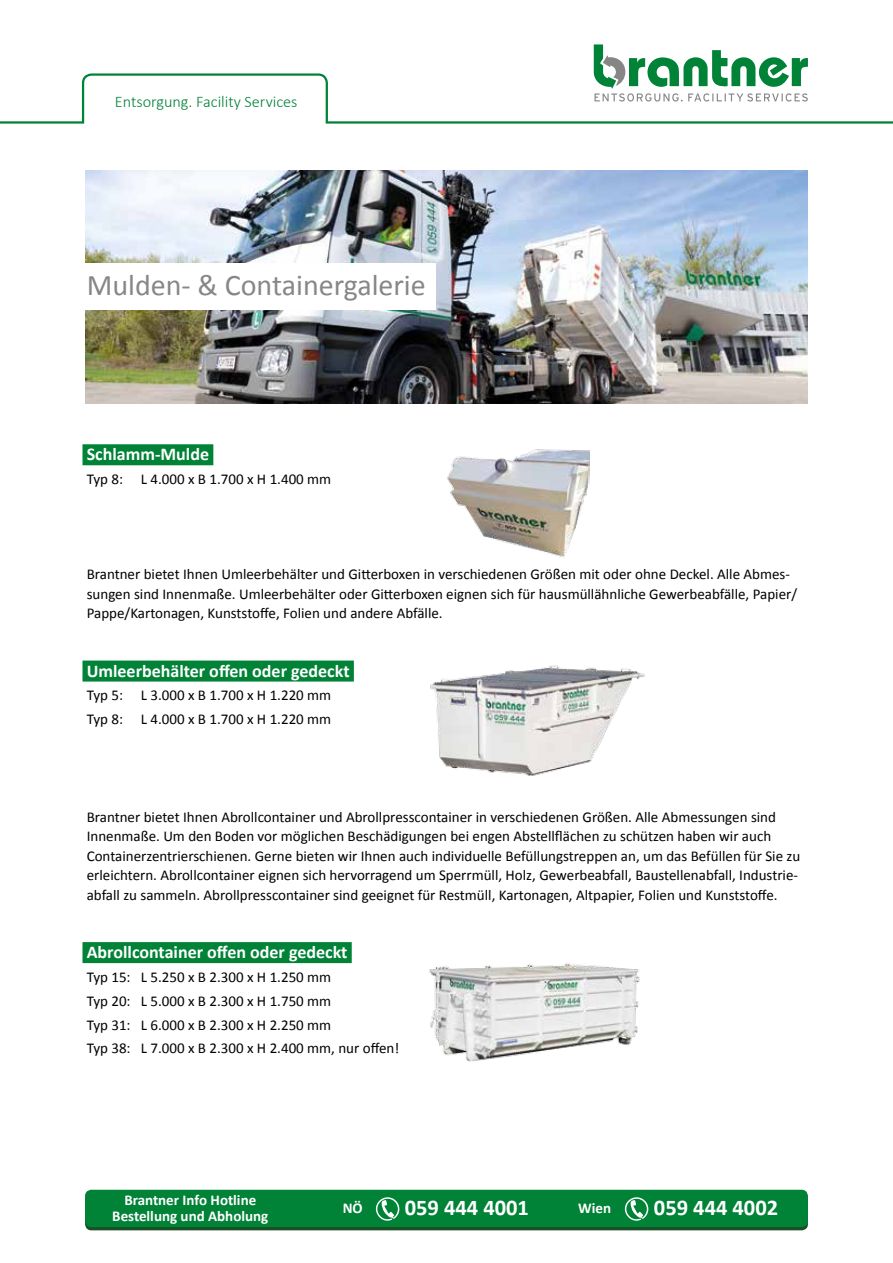
<style>
.page{position:relative;width:893px;height:1263px;background:#fff}
.page>*{position:absolute;margin:0;border:0;box-sizing:border-box;transform-origin:0 0}
.t1{font:30px "Calibri";color:#878787}
.t2{font:700 22.5px "Calibri";color:#fff}
.t3{font:700 18px "Calibri";color:#fff}
.t4{font:300 16.2px "Calibri";color:#008237}
.t5{font:15px/19.5px "Calibri";color:#000}
.t6{font:700 15px/16.5px "Calibri";color:#fff;text-align:center}
</style>
<div class="page">
<svg style="left:0;top:72px;width:893px;height:52px"></svg>
<svg style="left:594px;top:44px;width:214px;height:58px"></svg>
<div style="left:82px;top:444px;width:131px;height:21px;background:#008237"></div>
<div style="left:82px;top:660px;width:272px;height:21px;background:#008237"></div>
<div style="left:82px;top:942px;width:270px;height:21px;background:#008237"></div>
<img style="left:429px;top:963px;width:211px;height:99px">
<img style="left:85px;top:170px;width:723px;height:234px">
<div style="left:83px;top:263px;width:353px;height:47px;background:#fff"></div>
<img style="left:430px;top:665px;width:215px;height:111px">
<div style="left:85px;top:1193px;width:723px;height:37px;background:#1a4e24;border-radius:6px"></div>
<div style="left:85px;top:1190px;width:723px;height:37px;background:#008237;border-radius:6px"></div>
<svg style="left:376px;top:1197px;width:23px;height:24px"></svg>
<svg style="left:625px;top:1197px;width:23px;height:24px"></svg>
<img style="left:447px;top:449px;width:142px;height:109px">
<p class="t4" style="left:115px;top:92px;width:184px">Entsorgung. Facility Services</p>
<h1 class="t1" style="left:87px;top:266px;width:340px">Mulden- &amp; Containergalerie</h1>
<p class="t3" style="left:87px;top:443px;width:124px">Schlamm-Mulde</p>
<p class="t5" style="left:87px;top:469px;width:246px">Typ 8: L 4.000 x B 1.700 x H 1.400 mm</p>
<p class="t5" style="left:87px;top:564px;width:712px">Brantner bietet Ihnen Umleerbehälter und Gitterboxen in verschiedenen Größen mit oder ohne Deckel. Alle Abmes&shy;sungen sind Innenmaße. Umleerbehälter oder Gitterboxen eignen sich für hausmüllähnliche Gewerbeabfälle, Papier/<br>Pappe/Kartonagen, Kunststoffe, Folien und andere Abfälle.</p>
<p class="t3" style="left:87px;top:659px;width:264px">Umleerbehälter offen oder gedeckt</p>
<p class="t5" style="left:87px;top:684px;width:246px;line-height:23.7px">Typ 5: L 3.000 x B 1.700 x H 1.220 mm<br>Typ 8: L 4.000 x B 1.700 x H 1.220 mm</p>
<p class="t5" style="left:87px;top:807px;width:715px">Brantner bietet Ihnen Abrollcontainer und Abrollpresscontainer in verschiedenen Größen. Alle Abmessungen sind Innenmaße. Um den Boden vor möglichen Beschädigungen bei engen Abstellflächen zu schützen haben wir auch Containerzentrierschienen. Gerne bieten wir Ihnen auch individuelle Befüllungstreppen an, um das Befüllen für Sie zu erleichtern. Abrollcontainer eignen sich hervorragend um Sperrmüll, Holz, Gewerbeabfall, Baustellenabfall, Industrie&shy;abfall zu sammeln. Abrollpresscontainer sind geeignet für Restmüll, Kartonagen, Altpapier, Folien und Kunststoffe.</p>
<p class="t3" style="left:87px;top:941px;width:262px">Abrollcontainer offen oder gedeckt</p>
<p class="t5" style="left:87px;top:965px;width:314px;line-height:23.7px">Typ 15: L 5.250 x B 2.300 x H 1.250 mm<br>Typ 20: L 5.000 x B 2.300 x H 1.750 mm<br>Typ 31: L 6.000 x B 2.300 x H 2.250 mm<br>Typ 38: L 7.000 x B 2.300 x H 2.400 mm, nur offen!</p>
<p class="t6" style="left:112px;top:1192px;width:158px">Brantner Info Hotline<br>Bestellung und Abholung</p>
<p class="t6" style="left:343px;top:1200px;width:22px">NÖ</p>
<h2 class="t2" style="left:405px;top:1193px;width:126px">059 444 4001</h2>
<p class="t6" style="left:578px;top:1200px;width:34px">Wien</p>
<h2 class="t2" style="left:654px;top:1193px;width:126px">059 444 4002</h2>
</div>
